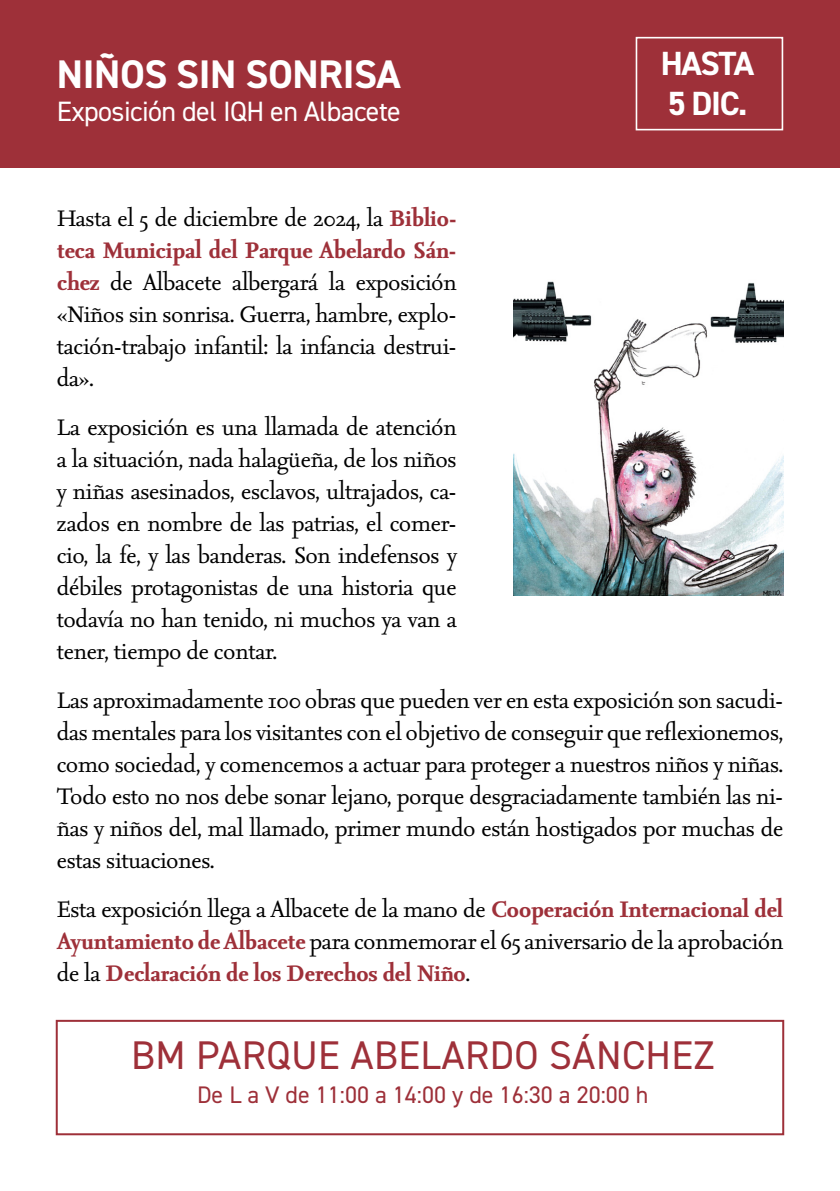
<style>
.page{position:relative;width:840px;height:1191px;background:#fff}
.page>*{position:absolute;margin:0;border:0;box-sizing:border-box;transform-origin:0 0}
.t1{font:40px "DIN2014";letter-spacing:.01em;color:#9e3039}
.t2{font:700 40px "DIN2014";letter-spacing:-.01em;color:#fff}
.t3{font:700 33.6px/40.4px "DIN2014";letter-spacing:-.04em;color:#fff}
.t4{font:28px "DIN2014";letter-spacing:-.02em;color:#fff}
.t5{font:27px/32px "Seria Pro";letter-spacing:-.01em;color:#000;text-align:justify}
.t6{font:24px "DIN2014";color:#9e3039}
.s1{font-weight:700;color:#9e3039}
</style>
<div class="page">
<div style="left:0;top:0;width:839px;height:167px;background:#9e3039"></div>
<div style="left:635px;top:37px;width:147px;height:93px;border:2px solid #fff"></div>
<div style="left:56px;top:1019px;width:727px;height:116px;border:2px solid #9e3039"></div>
<img style="left:513px;top:281px;width:269px;height:314px">
<h1 class="t2" style="left:57px;top:47px;width:345px">NIÑOS SIN SONRISA</h1>
<p class="t4" style="left:57px;top:94px;width:345px">Exposición del IQH en Albacete</p>
<p class="t3" style="left:660px;top:43px;width:95px">HASTA<br>5 DIC.</p>
<p class="t5" style="left:57px;top:201px;width:401px">Hasta el 5 de diciembre de 2024, la <span class="s1">Biblio&shy;teca Municipal del Parque Abelardo Sán&shy;chez</span> de Albacete albergará la exposición «Niños sin sonrisa. Guerra, hambre, explo&shy;tación-trabajo infantil: la infancia destrui&shy;da».</p>
<p class="t5" style="left:57px;top:410px;width:401px">La exposición es una llamada de atención a la situación, nada halagüeña, de los niños y niñas asesinados, esclavos, ultrajados, ca&shy;zados en nombre de las patrias, el comer&shy;cio, la fe, y las banderas. Son indefensos y débiles protagonistas de una historia que todavía no han tenido, ni muchos ya van a tener, tiempo de contar.</p>
<p class="t5" style="left:57px;top:683px;width:727px">Las aproximadamente 100 obras que pueden ver en esta exposición son sacudi&shy;das mentales para los visitantes con el objetivo de conseguir que reflexionemos, como sociedad, y comencemos a actuar para proteger a nuestros niños y niñas.<br>Todo esto no nos debe sonar lejano, porque desgraciadamente también las ni&shy;ñas y niños del, mal llamado, primer mundo están hostigados por muchas de estas situaciones.</p>
<p class="t5" style="left:57px;top:892px;width:727px">Esta exposición llega a Albacete de la mano de <span class="s1">Cooperación Internacional del Ayuntamiento de Albacete</span> para conmemorar el 65 aniversario de la aprobación de la <span class="s1">Declaración de los Derechos del Niño</span>.</p>
<h1 class="t1" style="left:131px;top:1030px;width:584px">BM PARQUE ABELARDO SÁNCHEZ</h1>
<p class="t6" style="left:197px;top:1079px;width:453px">De L a V de 11:00 a 14:00 y de 16:30 a 20:00 h</p>
</div>
